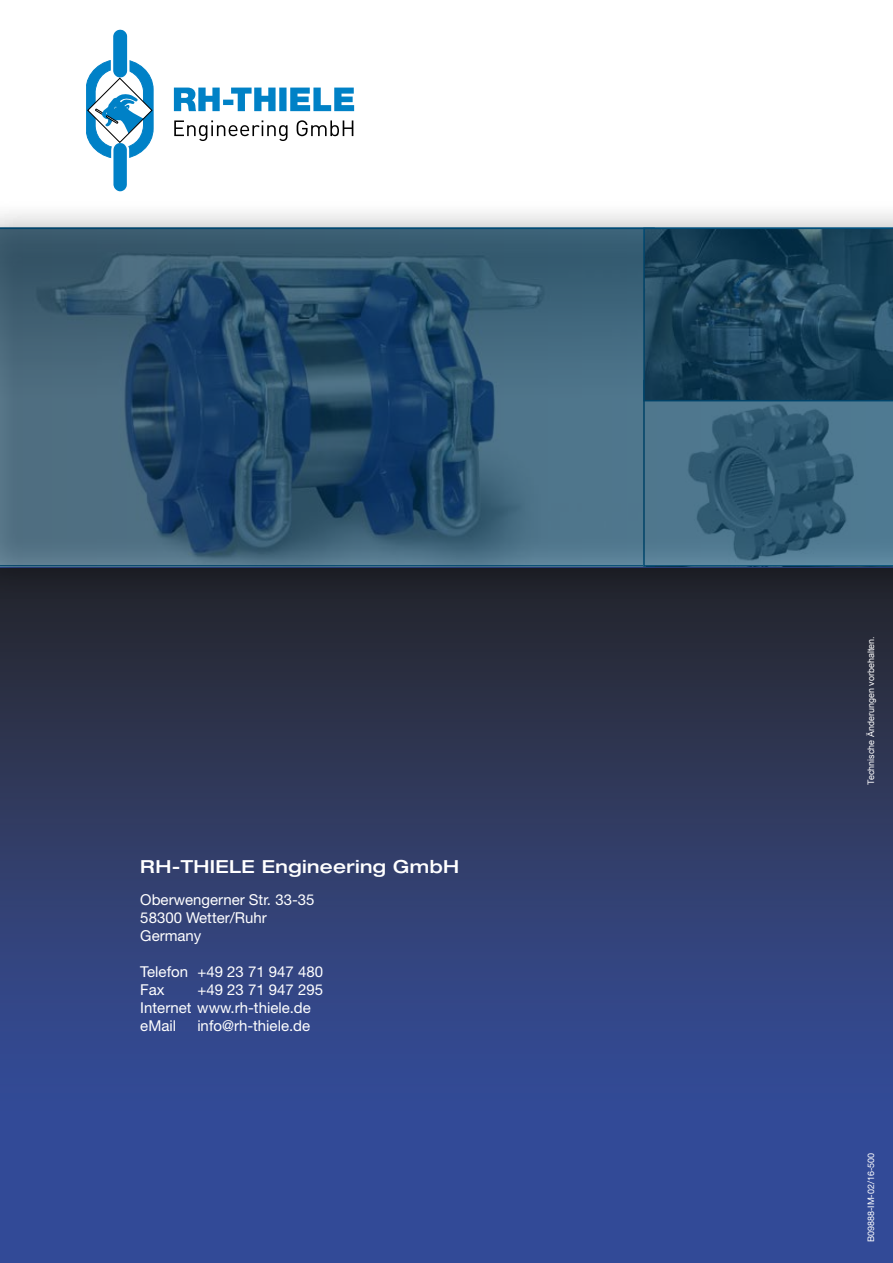
<style>
.page{position:relative;width:893px;height:1263px;background:#fff}
.page>*{position:absolute;margin:0;border:0;box-sizing:border-box;transform-origin:0 0}
.t1{font:500 expanded 18px "Helvetica Neue";letter-spacing:.02em;color:#fff}
.t2{font:15px/18px "Helvetica Neue";color:#fff}
.t3{font:9px "Arial";color:#fff}
.t4{font:9px "Helvetica Neue";color:#fff}
</style>
<div class="page">
<img style="left:0;top:602px;width:893px;height:661px">
<svg style="left:86px;top:29px;width:67px;height:163px"></svg>
<svg style="left:174px;top:88px;width:180px;height:23px"></svg>
<svg style="left:174px;top:120px;width:179px;height:21px"></svg>
<div style="left:0;top:199px;width:893px;height:403px;background:#000;opacity:.75"></div>
<svg style="left:0;top:228px;width:893px;height:337px;background:#325871"></svg>
<p class="t1" style="left:140px;top:855px;width:320px">RH-THIELE Engineering GmbH</p>
<p class="t2" style="left:140px;top:890px;width:176px">Oberwengerner Str. 33-35<br>58300 Wetter/Ruhr<br>Germany</p>
<p class="t2" style="left:140px;top:962px;width:184px">Telefon +49 23 71 947 480<br>Fax</p>
<p class="t2" style="left:140px;top:980px;width:184px;text-indent:57px">+49 23 71 947 295<br>Internet www.rh-thiele.de eMail</p>
<p class="t2" style="left:197px;top:1016px;width:114px">info@rh-thiele.de</p>
<p class="t3" style="left:865px;top:785px;width:150px;rotate:-90deg">Technische Änderungen vorbehalten.</p>
<p class="t4" style="left:865px;top:1242px;width:91px;rotate:-90deg">B09888-IM-02/16-500</p>
</div>
